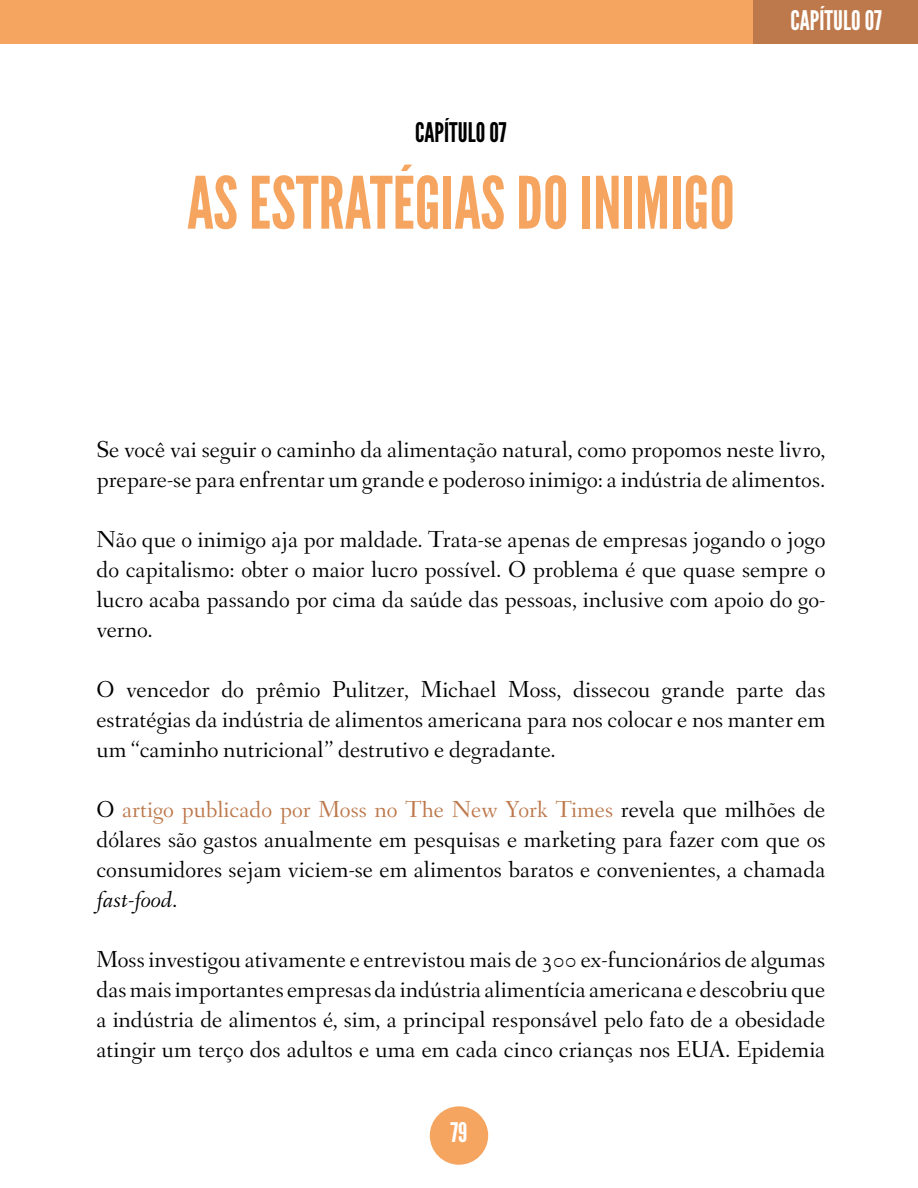
<style>
.page{position:relative;width:918px;height:1188px;background:#fff}
.page>*{position:absolute;margin:0;border:0;box-sizing:border-box;transform-origin:0 0}
.t1{font:72px "League Gothic";color:#f6a561}
.t2{font:27px "League Gothic";color:#fffffe}
.t3{font:27px "League Gothic";color:#000}
.t4{font:27px "League Gothic";color:#fff}
.t5{font:24px/30px "Fanwood";color:#000;text-align:justify}
.s1{color:#bd784b}
.s2{font-style:italic}
</style>
<div class="page">
<div style="left:0;top:0;width:754px;height:44px;background:#f6a561"></div>
<div style="left:754px;top:0;width:164px;height:44px;background:#bd784b"></div>
<div style="left:430px;top:1106px;width:58px;height:59px;background:#f6a561;border-radius:50%"></div>
<p class="t3" style="left:415px;top:117px;width:93px">CAPÍTULO 07</p>
<h1 class="t1" style="left:187px;top:160px;width:549px">AS ESTRATÉGIAS DO INIMIGO</h1>
<p class="t2" style="left:790px;top:5px;width:93px">CAPÍTULO 07</p>
<p class="t5" style="left:96px;top:436px;width:730px">Se você vai seguir o caminho da alimentação natural, como propomos neste livro, prepare-se para enfrentar um grande e poderoso inimigo: a indústria de alimentos.</p>
<p class="t5" style="left:96px;top:526px;width:731px">Não que o inimigo aja por maldade. Trata-se apenas de empresas jogando o jogo do capitalismo: obter o maior lucro possível. O problema é que quase sempre o lucro acaba passando por cima da saúde das pessoas, inclusive com apoio do go&shy;verno.</p>
<p class="t5" style="left:96px;top:676px;width:731px">O vencedor do prêmio Pulitzer, Michael Moss, dissecou grande parte das estratégias da indústria de alimentos americana para nos colocar e nos manter em um “caminho nutricional” destrutivo e degradante.</p>
<p class="t5" style="left:96px;top:796px;width:731px">O <span class="s1">artigo publicado por Moss no The New York Times</span> revela que milhões de dólares são gastos anualmente em pesquisas e marketing para fazer com que os consumidores sejam viciem-se em alimentos baratos e convenientes, a chamada <span class="s2">fast-food</span>.</p>
<p class="t5" style="left:96px;top:946px;width:731px">Moss investigou ativamente e entrevistou mais de 300 ex-funcionários de algumas das mais importantes empresas da indústria alimentícia americana e descobriu que a indústria de alimentos é, sim, a principal responsável pelo fato de a obesidade atingir um terço dos adultos e uma em cada cinco crianças nos EUA. Epidemia</p>
<p class="t4" style="left:450px;top:1116px;width:19px">79</p>
</div>
